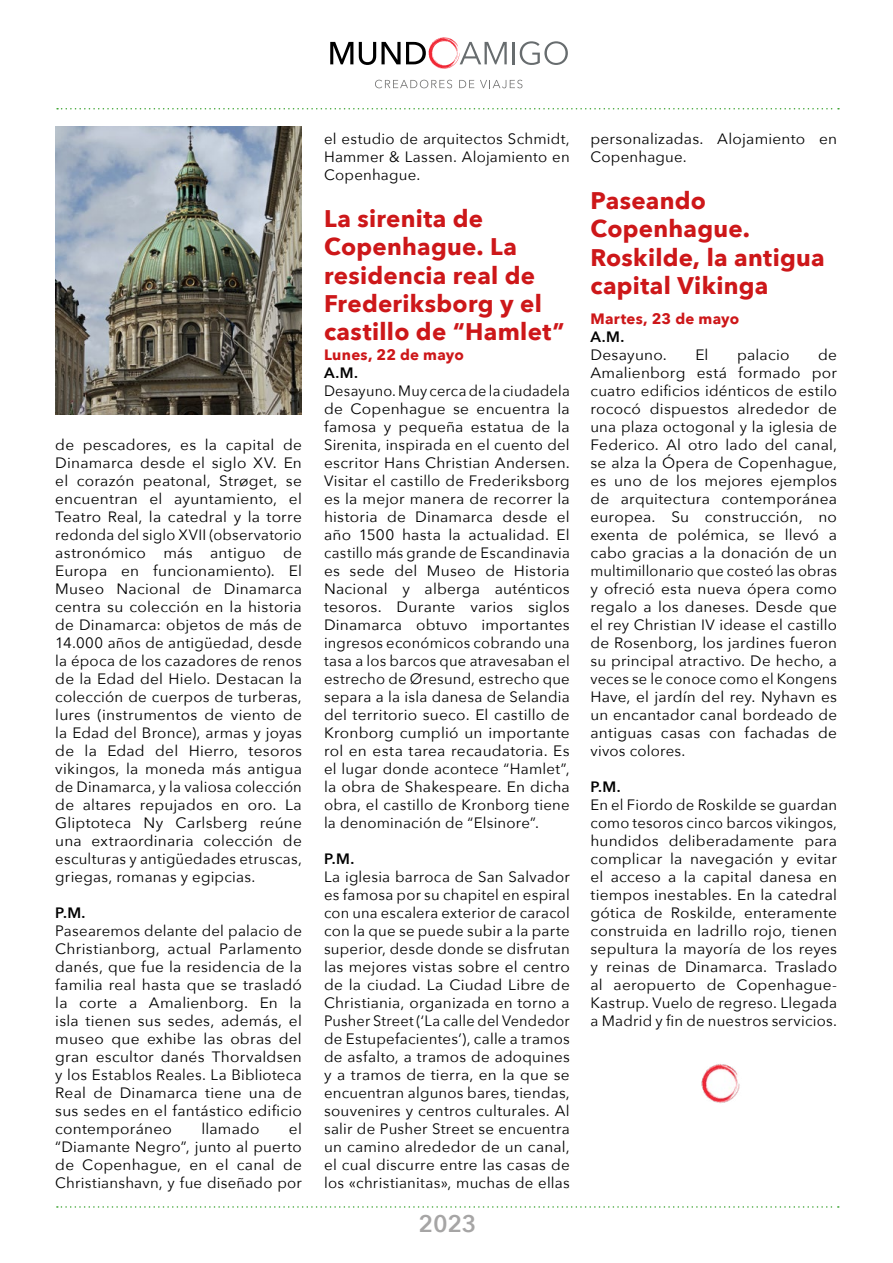
<style>
.page{position:relative;width:893px;height:1263px;background:#fff}
.page>*{position:absolute;margin:0;border:0;box-sizing:border-box;transform-origin:0 0}
.t1{font:700 24px/28.5px "Avenir Next";letter-spacing:.01em;color:#cd1719}
.t2{font:600 24px "Avenir Next";color:#a6a5a5}
.t3{font:15px/18px "Avenir Next";letter-spacing:.015em;color:#000;text-align:justify}
.t4{font:700 15px "Avenir Next";letter-spacing:.02em;color:#cd1719}
.t5{font:600 15px "Avenir Next";color:#000}
</style>
<div class="page">
<svg style="left:330px;top:42px;width:23px;height:22px"></svg>
<hr style="left:513px;top:42px;width:2px;height:22px;background:#676c6e">
<svg style="left:520px;top:41px;width:48px;height:24px"></svg>
<svg style="left:359px;top:37px;width:148px;height:32px"></svg>
<svg style="left:375px;top:80px;width:77px;height:8px"></svg>
<svg style="left:459px;top:80px;width:15px;height:8px"></svg>
<svg style="left:480px;top:80px;width:42px;height:8px"></svg>
<svg style="left:57px;top:108px;width:782px;height:2px"></svg>
<svg style="left:57px;top:1206px;width:782px;height:2px"></svg>
<img style="left:55px;top:126px;width:247px;height:288px">
<img style="left:701px;top:1064px;width:39px;height:39px">
<p class="t3" style="left:55px;top:435px;width:248px">de pescadores, es la capital de Dinamarca desde el siglo XV. En el corazón peatonal, Strøget, se encuentran el ayuntamiento, el Teatro Real, la catedral y la torre redonda del siglo XVII (observatorio astronómico más antiguo de Europa en funcionamiento). El Museo Nacional de Dinamarca centra su colección en la historia de Dinamarca: objetos de más de 14.000 años de antigüedad, desde la época de los cazadores de renos de la Edad del Hielo. Destacan la colección de cuerpos de turberas, lures (instrumentos de viento de la Edad del Bronce), armas y joyas de la Edad del Hierro, tesoros vikingos, la moneda más antigua de Dinamarca, y la valiosa colección de altares repujados en oro. La Gliptoteca Ny Carlsberg reúne una extraordinaria colección de esculturas y antigüedades etruscas, griegas, romanas y egipcias.</p>
<p class="t5" style="left:55px;top:900px;width:32px">P.M.</p>
<p class="t3" style="left:55px;top:921px;width:248px">Pasearemos delante del palacio de Christianborg, actual Parlamento danés, que fue la residencia de la familia real hasta que se trasladó la corte a Amalienborg. En la isla tienen sus sedes, además, el museo que exhibe las obras del gran escultor danés Thorvaldsen y los Establos Reales. La Biblioteca Real de Dinamarca tiene una de sus sedes en el fantástico edificio contemporáneo</p>
<p class="t3" style="left:55px;top:1119px;width:248px;text-indent:234px">el “Diamante Negro”, junto al puerto de Copenhague, en el canal de Christianshavn, y fue diseñado por</p>
<p class="t3" style="left:201px;top:1119px;width:60px">llamado</p>
<p class="t3" style="left:324px;top:129px;width:247px">el estudio de arquitectos Schmidt, Hammer &amp; Lassen. Alojamiento en Copenhague.</p>
<h1 class="t1" style="left:324px;top:203px;width:242px">La sirenita de<br>Copenhague. La residencia real de<br>Frederiksborg y el castillo de “Hamlet”</h1>
<p class="t4" style="left:324px;top:342px;width:141px">Lunes, 22 de mayo</p>
<p class="t5" style="left:324px;top:360px;width:35px">A.M.</p>
<p class="t3" style="left:324px;top:381px;width:247px">Desayuno. Muy cerca de la ciudadela de Copenhague se encuentra la famosa y pequeña estatua de la Sirenita, inspirada en el cuento del escritor Hans Christian Andersen.<br>Visitar el castillo de Frederiksborg es la mejor manera de recorrer la historia de Dinamarca desde el año 1500 hasta la actualidad. El castillo más grande de Escandinavia es sede del Museo de Historia Nacional y alberga auténticos tesoros. Durante varios siglos Dinamarca obtuvo importantes ingresos económicos cobrando una tasa a los barcos que atravesaban el estrecho de Øresund, estrecho que separa a la isla danesa de Selandia del territorio sueco. El castillo de Kronborg cumplió un importante rol en esta tarea recaudatoria. Es el lugar donde acontece “Hamlet”, la obra de Shakespeare. En dicha obra, el castillo de Kronborg tiene la denominación de “Elsinore”.</p>
<p class="t5" style="left:324px;top:846px;width:32px">P.M.</p>
<p class="t3" style="left:324px;top:867px;width:247px">La iglesia barroca de San Salvador es famosa por su chapitel en espiral con una escalera exterior de caracol con la que se puede subir a la parte superior, desde donde se disfrutan las mejores vistas sobre el centro de la ciudad. La Ciudad Libre de Christiania, organizada en torno a Pusher Street (‘La calle del Vendedor de Estupefacientes’), calle a tramos de asfalto, a tramos de adoquines y a tramos de tierra, en la que se encuentran algunos bares, tiendas, souvenires y centros culturales. Al salir de Pusher Street se encuentra un camino alrededor de un canal, el cual discurre entre las casas de los «christianitas», muchas de ellas</p>
<h1 class="t2" style="left:418px;top:1203px;width:60px">2023</h1>
<p class="t3" style="left:590px;top:129px;width:248px">personalizadas. Alojamiento en<br>Copenhague.</p>
<h1 class="t1" style="left:590px;top:185px;width:236px">Paseando<br>Copenhague.<br>Roskilde, la antigua capital Vikinga</h1>
<p class="t4" style="left:590px;top:306px;width:150px">Martes, 23 de mayo</p>
<p class="t5" style="left:590px;top:324px;width:35px">A.M.</p>
<p class="t3" style="left:590px;top:345px;width:78px">Desayuno.</p>
<p class="t3" style="left:695px;top:345px;width:15px">El</p>
<p class="t3" style="left:737px;top:345px;width:54px">palacio</p>
<p class="t3" style="left:590px;top:345px;width:248px;text-indent:228px">de Amalienborg está formado por cuatro edificios idénticos de estilo rococó dispuestos alrededor de una plaza octogonal y la iglesia de Federico. Al otro lado del canal, se alza la Ópera de Copenhague, es uno de los mejores ejemplos de arquitectura contemporánea europea. Su construcción, no exenta de polémica, se llevó a cabo gracias a la donación de un multimillonario que costeó las obras y ofreció esta nueva ópera como regalo a los daneses. Desde que el rey Christian IV idease el castillo de Rosenborg, los jardines fueron su principal atractivo. De hecho, a veces se le conoce como el Kongens Have, el jardín del rey. Nyhavn es un encantador canal bordeado de antiguas casas con fachadas de vivos colores.</p>
<p class="t5" style="left:590px;top:774px;width:32px">P.M.</p>
<p class="t3" style="left:590px;top:795px;width:248px">En el Fiordo de Roskilde se guardan como tesoros cinco barcos vikingos, hundidos deliberadamente para complicar la navegación y evitar el acceso a la capital danesa en tiempos inestables. En la catedral gótica de Roskilde, enteramente construida en ladrillo rojo, tienen sepultura la mayoría de los reyes y reinas de Dinamarca. Traslado al aeropuerto de Copenhague-Kastrup. Vuelo de regreso. Llegada a Madrid y fin de nuestros servicios.</p>
</div>
